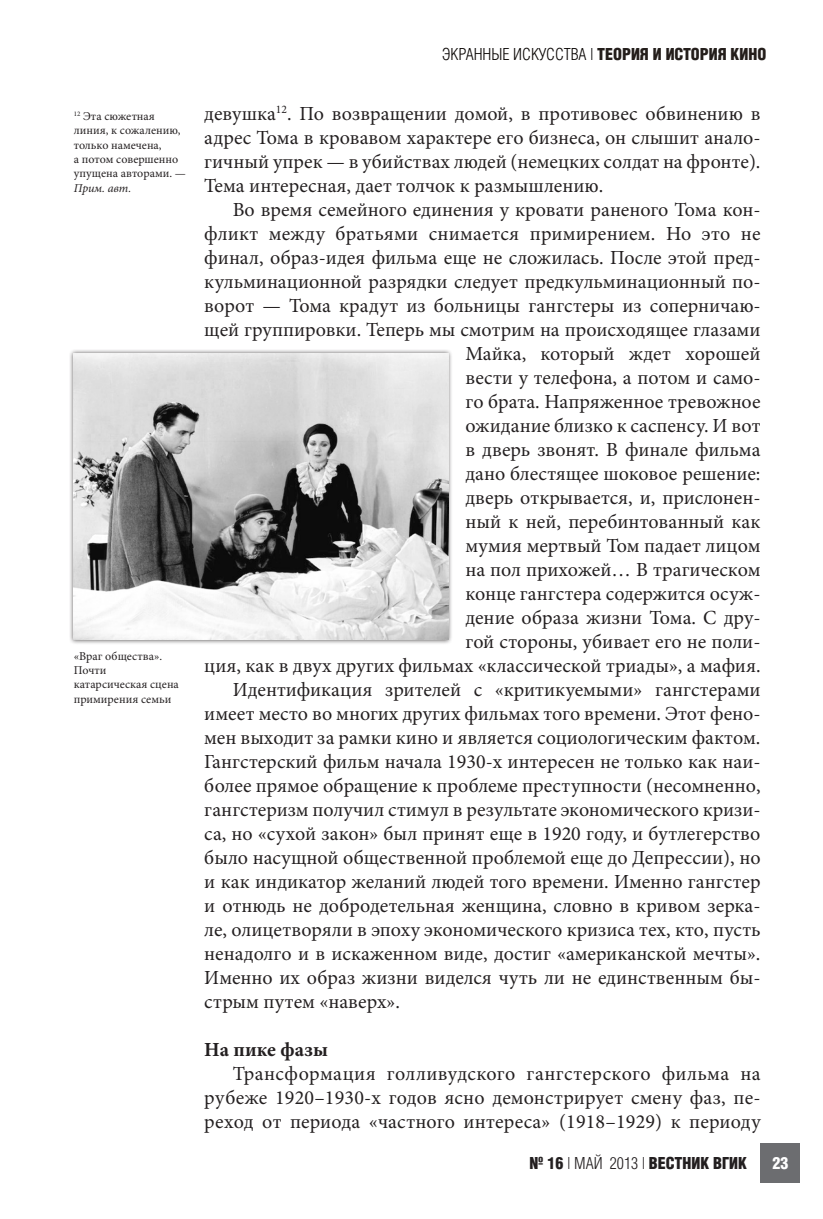
<style>
.page{position:relative;width:823px;height:1219px;background:#fff}
.page>*{position:absolute;margin:0;border:0;box-sizing:border-box;transform-origin:0 0}
.t1{font:20px/24px "Minion Pro";color:#231f20;text-align:justify}
.t2{font:700 20px "Minion Pro";color:#231f20}
.t3{font:700 16px "AG Letterica Cond L";color:#241e1b}
.t4{font:700 16px "AG Letterica Cond L";color:#231f20}
.t5{font:700 16px "AG Letterica Cond L";color:#fff}
.snoska{font:12px/14.4px "Minion Pro";color:#231f20}
.s1{font-style:italic}
.s2{font-weight:400;color:#0c0806}
.s3{font-weight:400;color:#000}
.s4{font-weight:400}
</style>
<div class="page">
<div style="left:760px;top:1143px;width:39px;height:40px;background:#6c6d70"></div>
<div style="left:69px;top:349px;width:383px;height:296px;background:#231f20;opacity:.75"></div>
<img style="left:74px;top:353px;width:374px;height:287px">
<p class="snoska" style="left:74px;top:109px;width:114px"><sup>12</sup> Эта сюжетная линия, к сожалению, только намечена,<br>а потом совершенно упущена авторами. —<br><span class="s1">Прим. авт.</span></p>
<p class="snoska" style="left:74px;top:648px;width:107px">«Враг общества».<br>Почти катарсическая сцена примирения семьи</p>
<p class="t3" style="left:441px;top:44px;width:326px"><span class="s2">ЭКРАННЫЕ ИСКУССТВА</span> <span class="s3">|</span> ТЕОРИЯ И ИСТОРИЯ КИНО</p>
<p class="t1" style="left:204px;top:102px;width:557px">девушка<sup>12</sup>. По возвращении домой, в противовес обвинению в адрес Тома в кровавом характере его бизнеса, он слышит анало&shy;гичный упрек — в убийствах людей (немецких солдат на фронте).<br>Тема интересная, дает толчок к размышлению.</p>
<p class="t1" style="left:204px;top:198px;width:557px;text-align:right">Во время семейного единения у кровати раненого Тома кон&shy;фликт между братьями снимается примирением. Но это не финал, образ-идея фильма еще не сложилась. После этой пред&shy;кульминационной разрядки следует предкульминационный по&shy;ворот — Тома крадут из больницы гангстеры из соперничаю&shy;щей группировки. Теперь мы смотрим на происходящее глазами Майка, который ждет хорошей<br>вести у телефона, а потом и само-<br>го брата. Напряженное тревожное<br>ожидание близко к саспенсу. И вот<br>в дверь звонят. В финале фильма<br>дано блестящее шоковое решение:<br>дверь открывается, и, прислонен-<br>ный к ней, перебинтованный как<br>мумия мертвый Том падает лицом<br>на пол прихожей… В трагическом<br>конце гангстера содержится осуж-<br>дение образа жизни Тома. С дру-<br>гой стороны, убивает его не поли-<br>ция, как в двух других фильмах «классической триады», а мафия.</p>
<p class="t1" style="left:204px;top:678px;width:557px;text-indent:28px">Идентификация зрителей с «критикуемыми» гангстерами имеет место во многих других фильмах того времени. Этот фено&shy;мен выходит за рамки кино и является социологическим фактом.<br>Гангстерский фильм начала 1930-х интересен не только как наи&shy;более прямое обращение к проблеме преступности (несомненно, гангстеризм получил стимул в результате экономического кризи&shy;са, но «сухой закон» был принят еще в 1920 году, и бутлегерство было насущной общественной проблемой еще до Депрессии), но и как индикатор желаний людей того времени. Именно гангстер и отнюдь не добродетельная женщина, словно в кривом зерка&shy;ле, олицетворяли в эпоху экономического кризиса тех, кто, пусть ненадолго и в искаженном виде, достиг «американской мечты».<br>Именно их образ жизни виделся чуть ли не единственным бы&shy;стрым путем «наверх».</p>
<p class="t2" style="left:204px;top:1036px;width:125px">На пике фазы</p>
<p class="t1" style="left:204px;top:1062px;width:557px;text-indent:28px">Трансформация голливудского гангстерского фильма на рубеже 1920–1930-х годов ясно демонстрирует смену фаз, пе&shy;реход от периода «частного интереса» (1918–1929) к периоду</p>
<p class="t4" style="left:529px;top:1153px;width:219px">№ 16 <span class="s4">| МАЙ 2013 |</span> ВЕСТНИК ВГИК</p>
<p class="t5" style="left:772px;top:1153px;width:17px">23</p>
</div>
